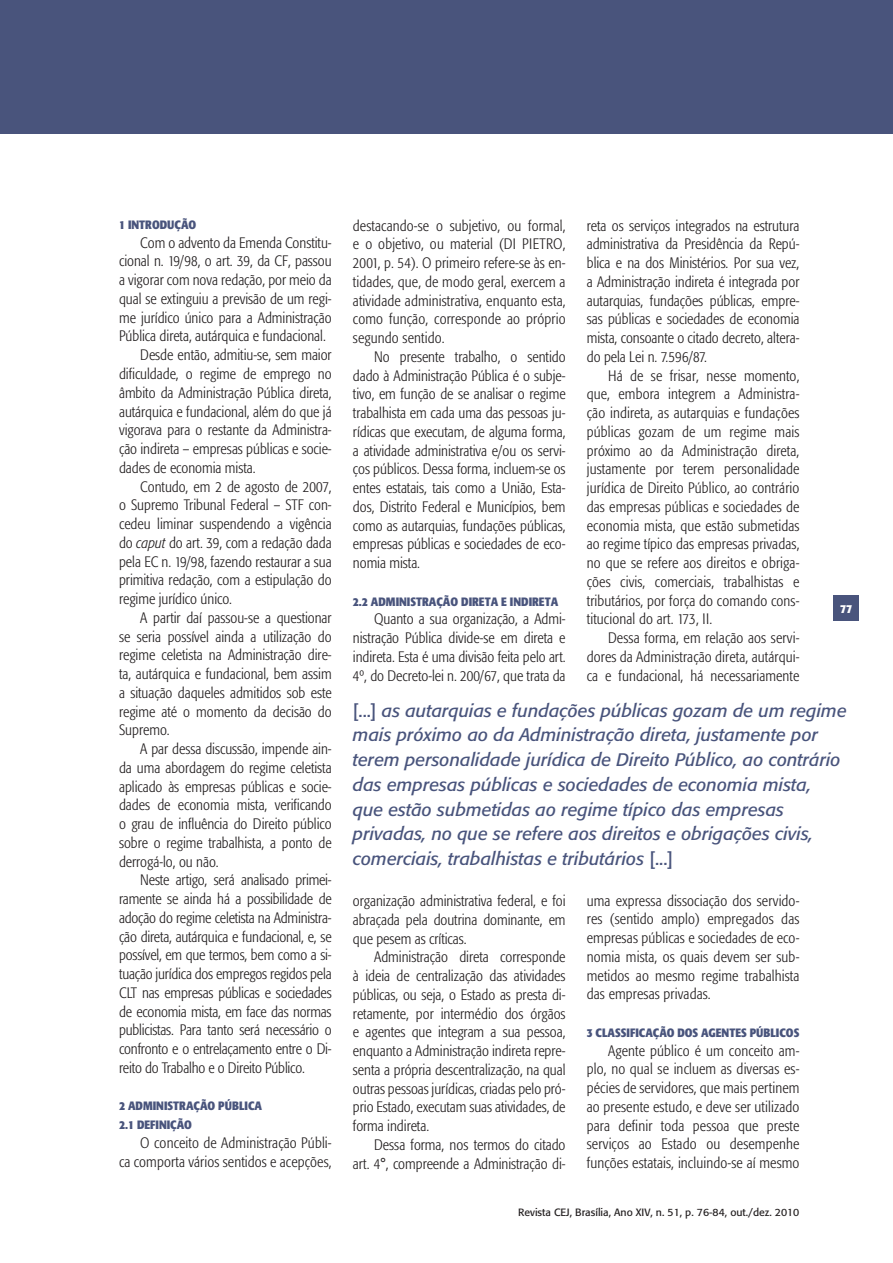
<style>
.page{position:relative;width:893px;height:1263px;background:#fff}
.page>*{position:absolute;margin:0;border:0;box-sizing:border-box;transform-origin:0 0}
.t1{font:italic 18px/24.8px "Formata";color:#49547c}
.t2{font:300 condensed 15px/18.8px "Formata";color:#231f20;text-align:justify}
.t3{font:700 condensed 12px/18.8px "Formata";color:#49547c}
.t4{font:700 condensed 12px "Formata";color:#fff}
.t5{font:10.5px "Formata";color:#231f20}
.s1{font-style:italic}
.s2{font-style:normal}
</style>
<div class="page">
<div style="left:833px;top:595px;width:26px;height:26px;background:#49547c"></div>
<div style="left:0;top:0;width:893px;height:134px;background:#49547c"></div>
<p class="t3" style="left:119px;top:215px;width:79px">1 INTRODUÇÃO</p>
<p class="t2" style="left:140px;top:233px;width:193px">Com o advento da Emenda Constitu-</p>
<p class="t2" style="left:119px;top:252px;width:214px">cional n. 19/98, o art. 39, da CF, passou</p>
<p class="t2" style="left:119px;top:271px;width:214px">a vigorar com nova redação, por meio da</p>
<p class="t2" style="left:119px;top:290px;width:214px">qual se extinguiu a previsão de um regi-</p>
<p class="t2" style="left:119px;top:308px;width:214px">me jurídico único para a Administração</p>
<p class="t2" style="left:119px;top:327px;width:208px">Pública direta, autárquica e fundacional.</p>
<p class="t2" style="left:140px;top:346px;width:193px">Desde então, admitiu-se, sem maior</p>
<p class="t2" style="left:119px;top:365px;width:214px">dificuldade, o regime de emprego no</p>
<p class="t2" style="left:119px;top:383px;width:214px">âmbito da Administração Pública direta,</p>
<p class="t2" style="left:119px;top:402px;width:214px">autárquica e fundacional, além do que já</p>
<p class="t2" style="left:119px;top:421px;width:214px">vigorava para o restante da Administra-</p>
<p class="t2" style="left:119px;top:440px;width:214px">ção indireta – empresas públicas e socie-</p>
<p class="t2" style="left:119px;top:458px;width:138px">dades de economia mista.</p>
<p class="t2" style="left:140px;top:477px;width:193px">Contudo, em 2 de agosto de 2007,</p>
<p class="t2" style="left:119px;top:496px;width:214px">o Supremo Tribunal Federal – STF con-</p>
<p class="t2" style="left:119px;top:515px;width:214px">cedeu liminar suspendendo a vigência</p>
<p class="t2" style="left:119px;top:533px;width:214px">do <span class="s1">caput</span> do art. 39, com a redação dada</p>
<p class="t2" style="left:119px;top:552px;width:214px">pela EC n. 19/98, fazendo restaurar a sua</p>
<p class="t2" style="left:119px;top:571px;width:214px">primitiva redação, com a estipulação do</p>
<p class="t2" style="left:119px;top:590px;width:115px">regime jurídico único.</p>
<p class="t2" style="left:140px;top:608px;width:193px">A partir daí passou-se a questionar</p>
<p class="t2" style="left:119px;top:627px;width:214px">se seria possível ainda a utilização do</p>
<p class="t2" style="left:119px;top:646px;width:214px">regime celetista na Administração dire-</p>
<p class="t2" style="left:119px;top:665px;width:214px">ta, autárquica e fundacional, bem assim</p>
<p class="t2" style="left:119px;top:683px;width:214px">a situação daqueles admitidos sob este</p>
<p class="t2" style="left:119px;top:702px;width:214px">regime até o momento da decisão do</p>
<p class="t2" style="left:119px;top:721px;width:52px">Supremo.</p>
<p class="t2" style="left:140px;top:740px;width:193px">A par dessa discussão, impende ain-</p>
<p class="t2" style="left:119px;top:758px;width:214px">da uma abordagem do regime celetista</p>
<p class="t2" style="left:119px;top:777px;width:214px">aplicado às empresas públicas e socie-</p>
<p class="t2" style="left:119px;top:796px;width:214px">dades de economia mista, verificando</p>
<p class="t2" style="left:119px;top:815px;width:214px">o grau de influência do Direito público</p>
<p class="t2" style="left:119px;top:833px;width:214px">sobre o regime trabalhista, a ponto de</p>
<p class="t2" style="left:119px;top:852px;width:101px">derrogá-lo, ou não.</p>
<p class="t2" style="left:140px;top:871px;width:193px">Neste artigo, será analisado primei-</p>
<p class="t2" style="left:119px;top:890px;width:214px">ramente se ainda há a possibilidade de</p>
<p class="t2" style="left:119px;top:908px;width:214px">adoção do regime celetista na Administra-</p>
<p class="t2" style="left:119px;top:927px;width:214px">ção direta, autárquica e fundacional, e, se</p>
<p class="t2" style="left:119px;top:946px;width:214px">possível, em que termos, bem como a si-</p>
<p class="t2" style="left:119px;top:965px;width:214px">tuação jurídica dos empregos regidos pela</p>
<p class="t2" style="left:119px;top:983px;width:214px">CLT nas empresas públicas e sociedades</p>
<p class="t2" style="left:119px;top:1002px;width:214px">de economia mista, em face das normas</p>
<p class="t2" style="left:119px;top:1021px;width:214px">publicistas. Para tanto será necessário o</p>
<p class="t2" style="left:119px;top:1040px;width:214px">confronto e o entrelaçamento entre o Di-</p>
<p class="t2" style="left:119px;top:1058px;width:187px">reito do Trabalho e o Direito Público.</p>
<p class="t3" style="left:119px;top:1096px;width:145px">2 ADMINISTRAÇÃO PÚBLICA<br>2.1 DEFINIÇÃO</p>
<p class="t2" style="left:119px;top:1133px;width:214px;text-align:right">O conceito de Administração Públi-<br>ca comporta vários sentidos e acepções,</p>
<p class="t2" style="left:353px;top:216px;width:214px">destacando-se o subjetivo, ou formal, e o objetivo, ou material (DI PIETRO, 2001, p. 54). O primeiro refere-se às en&shy;tidades, que, de modo geral, exercem a atividade administrativa, enquanto esta, como função, corresponde ao próprio segundo sentido.</p>
<p class="t2" style="left:353px;top:347px;width:214px;text-indent:21px">No presente trabalho, o sentido dado à Administração Pública é o subje&shy;tivo, em função de se analisar o regime trabalhista em cada uma das pessoas ju&shy;rídicas que executam, de alguma forma, a atividade administrativa e/ou os servi&shy;ços públicos. Dessa forma, incluem-se os entes estatais, tais como a União, Esta&shy;dos, Distrito Federal e Municípios, bem como as autarquias, fundações públicas, empresas públicas e sociedades de eco&shy;nomia mista.</p>
<p class="t3" style="left:353px;top:592px;width:207px">2.2 ADMINISTRAÇÃO DIRETA E INDIRETA</p>
<p class="t2" style="left:353px;top:610px;width:214px;text-indent:21px">Quanto a sua organização, a Admi&shy;nistração Pública divide-se em direta e indireta. Esta é uma divisão feita pelo art.<br>4º, do Decreto-lei n. 200/67, que trata da</p>
<p class="t2" style="left:587px;top:216px;width:214px">reta os serviços integrados na estrutura administrativa da Presidência da Repú&shy;blica e na dos Ministérios. Por sua vez, a Administração indireta é integrada por autarquias, fundações públicas, empre&shy;sas públicas e sociedades de economia mista, consoante o citado decreto, altera&shy;do pela Lei n. 7.596/87.</p>
<p class="t2" style="left:587px;top:366px;width:214px;text-indent:21px">Há de se frisar, nesse momento, que, embora integrem a Administra&shy;ção indireta, as autarquias e fundações públicas gozam de um regime mais próximo ao da Administração direta, justamente por terem personalidade jurídica de Direito Público, ao contrário das empresas públicas e sociedades de economia mista, que estão submetidas ao regime típico das empresas privadas, no que se refere aos direitos e obriga&shy;ções civis, comerciais, trabalhistas e tributários, por força do comando cons&shy;titucional do art. 173, II.</p>
<p class="t2" style="left:587px;top:629px;width:214px;text-indent:21px">Dessa forma, em relação aos servi&shy;dores da Administração direta, autárqui&shy;ca e fundacional, há necessariamente</p>
<p class="t1" style="left:353px;top:698px;width:495px"><span class="s2">[...]</span> as autarquias e fundações públicas gozam de um regime mais próximo ao da Administração direta, justamente por terem personalidade jurídica de Direito Público, ao contrário das empresas públicas e sociedades de economia mista,<br>que estão submetidas ao regime típico das empresas privadas, no que se refere aos direitos e obrigações civis, comerciais, trabalhistas e tributários <span class="s2">[...]</span></p>
<p class="t2" style="left:353px;top:891px;width:214px">organização administrativa federal, e foi abraçada pela doutrina dominante, em que pesem as críticas.</p>
<p class="t2" style="left:353px;top:948px;width:214px;text-indent:21px">Administração direta corresponde à ideia de centralização das atividades públicas, ou seja, o Estado as presta di&shy;retamente, por intermédio dos órgãos e agentes que integram a sua pessoa, enquanto a Administração indireta repre&shy;senta a própria descentralização, na qual outras pessoas jurídicas, criadas pelo pró&shy;prio Estado, executam suas atividades, de forma indireta.</p>
<p class="t2" style="left:353px;top:1135px;width:214px;text-align:right">Dessa forma, nos termos do citado<br>art. 4°, compreende a Administração di-</p>
<p class="t4" style="left:840px;top:601px;width:13px">77</p>
<p class="t2" style="left:587px;top:891px;width:214px">uma expressa dissociação dos servido&shy;res (sentido amplo) empregados das empresas públicas e sociedades de eco&shy;nomia mista, os quais devem ser sub&shy;metidos ao mesmo regime trabalhista das empresas privadas.</p>
<p class="t3" style="left:587px;top:1023px;width:214px">3 CLASSIFICAÇÃO DOS AGENTES PÚBLICOS</p>
<p class="t2" style="left:587px;top:1041px;width:214px;text-indent:21px">Agente público é um conceito am&shy;plo, no qual se incluem as diversas es&shy;pécies de servidores, que mais pertinem ao presente estudo, e deve ser utilizado para definir toda pessoa que preste serviços ao Estado ou desempenhe funções estatais, incluindo-se aí mesmo</p>
<p class="t5" style="left:518px;top:1206px;width:283px">Revista CEJ, Brasília, Ano XIV, n. 51, p. 76-84, out./dez. 2010</p>
</div>
